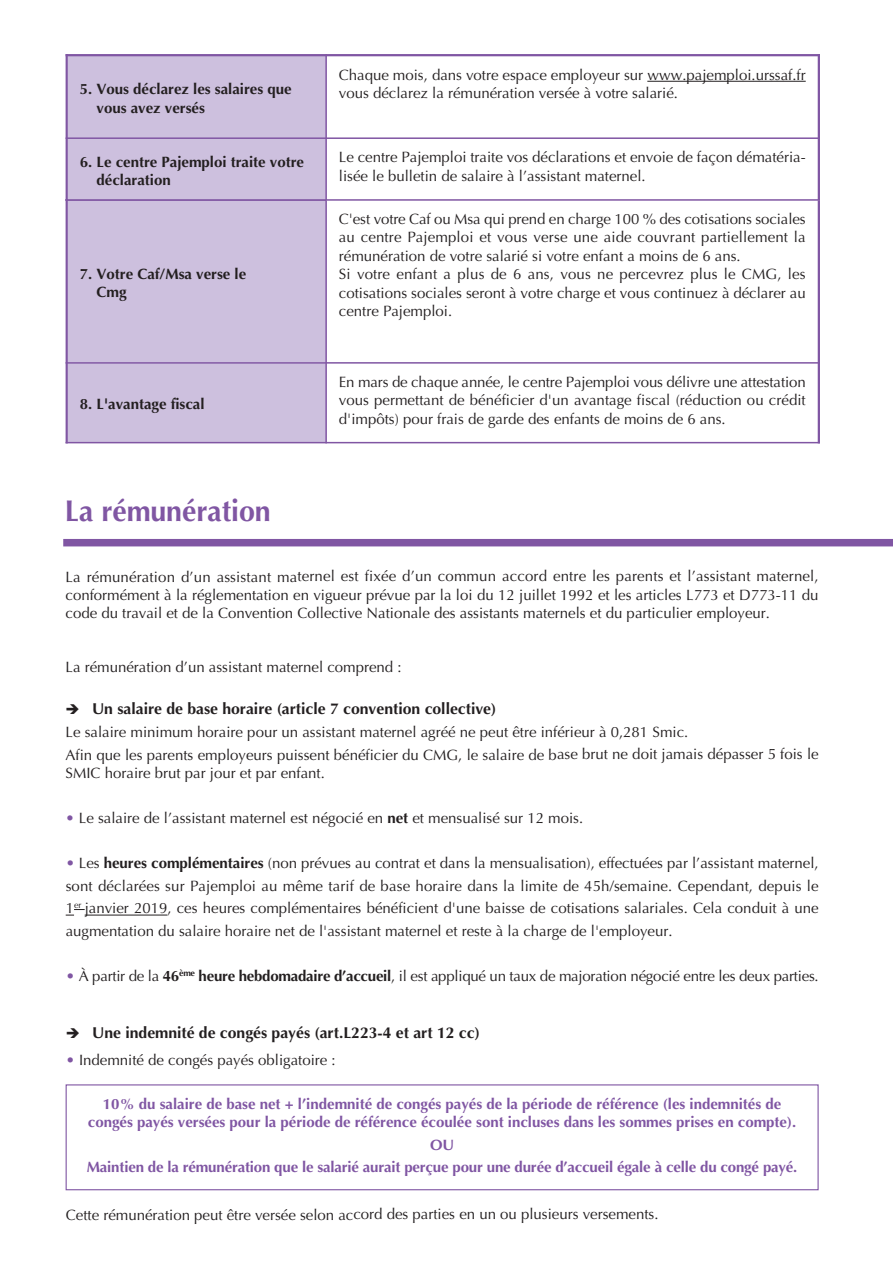
<style>
.page{position:relative;width:893px;height:1263px;background:#fff}
.page>*{position:absolute;margin:0;border:0;box-sizing:border-box;transform-origin:0 0}
.t1{font:700 30px "Optima";color:#8056a3;scale:.95 1}
.t2{font:700 15.75px "Optima";color:#231f20}
.t3{font:15px/18.5px "Optima";color:#231f20}
.t4{font:700 15px/18.5px "Optima";color:#8056a3;text-align:center}
.t5{font:700 15px/18.5px "Optima";color:#231f20}
.s1{color:#8056a3}
.s2{font-weight:700}
</style>
<div class="page">
<div style="left:63px;top:539px;width:830px;height:7px;background:#8056a3"></div>
<div style="left:68px;top:201px;width:257px;height:161px;background:#cdc0de"></div>
<div style="left:68px;top:364px;width:257px;height:78px;background:#cdc0de"></div>
<hr style="left:66px;top:199px;width:2px;height:244px;background:#8056a3">
<hr style="left:325px;top:199px;width:2px;height:244px;background:#8056a3">
<hr style="left:818px;top:199px;width:2px;height:244px;background:#8056a3">
<hr style="left:66px;top:362px;width:754px;height:2px;background:#8056a3">
<hr style="left:66px;top:442px;width:754px;height:1px;background:#8056a3">
<svg style="left:66px;top:909px;width:19px;height:7px"></svg>
<hr style="left:85px;top:915px;width:82px;height:1px;background:#231f20">
<div style="left:66px;top:1084px;width:753px;height:106px;border:1px solid #8056a3"></div>
<div style="left:68px;top:56px;width:257px;height:81px;background:#cdc0de"></div>
<hr style="left:647px;top:81px;width:159px;height:1px;background:#231f20">
<div style="left:68px;top:139px;width:257px;height:60px;background:#cdc0de"></div>
<hr style="left:66px;top:54px;width:2px;height:147px;background:#8056a3">
<hr style="left:325px;top:54px;width:2px;height:147px;background:#8056a3">
<hr style="left:818px;top:54px;width:2px;height:147px;background:#8056a3">
<hr style="left:66px;top:54px;width:754px;height:2px;background:#8056a3">
<hr style="left:66px;top:137px;width:754px;height:2px;background:#8056a3">
<hr style="left:66px;top:199px;width:754px;height:2px;background:#8056a3">
<p class="t5" style="left:97px;top:80px;width:197px;text-indent:-17px">5. Vous déclarez les salaires que vous avez versés</p>
<p class="t3" style="left:339px;top:65px;width:468px">Chaque mois, dans votre espace employeur sur www.pajemploi.urssaf.fr vous déclarez la rémunération versée à votre salarié.</p>
<p class="t5" style="left:97px;top:152px;width:209px;text-indent:-17px">6. Le centre Pajemploi traite votre déclaration</p>
<p class="t3" style="left:339px;top:148px;width:468px">Le centre Pajemploi traite vos déclarations et envoie de façon dématéria&shy;lisée le bulletin de salaire à l’assistant maternel.</p>
<p class="t5" style="left:97px;top:264px;width:151px;text-indent:-17px">7. Votre Caf/Msa verse le<br>Cmg</p>
<p class="t5" style="left:80px;top:395px;width:126px">8. L'avantage fiscal</p>
<h1 class="t1" style="left:65px;top:493px;width:218px">La rémunération</h1>
<p class="t3" style="left:339px;top:210px;width:468px">C'est votre Caf ou Msa qui prend en charge 100 % des cotisations sociales au centre Pajemploi et vous verse une aide couvrant partiellement la rémunération de votre salarié si votre enfant a moins de 6 ans.<br>Si votre enfant a plus de 6 ans, vous ne percevrez plus le CMG, les cotisations sociales seront à votre charge et vous continuez à déclarer au centre Pajemploi.</p>
<p class="t3" style="left:339px;top:372px;width:468px;text-align:justify">En mars de chaque année, le centre Pajemploi vous délivre une attestation vous permettant de bénéficier d'un avantage fiscal (réduction ou crédit d'impôts) pour frais de garde des enfants de moins de 6 ans.</p>
<p class="t3" style="left:66px;top:567px;width:755px;text-align:justify">La rémunération d’un assistant maternel est fixée d’un commun accord entre les parents et l’assistant maternel, conformément à la réglementation en vigueur prévue par la loi du 12 juillet 1992 et les articles L773 et D773-11 du code du travail et de la Convention Collective nationale des assistants maternels et du particulier employeur.</p>
<p class="t3" style="left:66px;top:658px;width:337px">La rémunération d’un assistant maternel comprend :</p>
<p class="t2" style="left:66px;top:699px;width:432px">➔ Un salaire de base horaire (article 7 convention collective)</p>
<p class="t3" style="left:66px;top:720px;width:755px;line-height:22.6px">Le salaire minimum horaire pour un assistant maternel agréé ne peut être inférieur à 0,281 Smic.<br>Afin que les parents employeurs puissent bénéficier du CMG, le salaire de base brut ne doit jamais dépasser 5 fois le</p>
<p class="t3" style="left:66px;top:764px;width:261px">SMIC horaire brut par jour et par enfant.</p>
<p class="t3" style="left:66px;top:809px;width:519px"><span class="s1">•</span> Le salaire de l’assistant maternel est négocié en <span class="s2">net</span> et mensualisé sur 12 mois.</p>
<p class="t3" style="left:66px;top:852px;width:755px;line-height:22.5px;text-align:justify"><span class="s1">•</span> Les <span class="s2">heures complémentaires</span> (non prévues au contrat et dans la mensualisation), effectuées par l’assistant maternel, sont déclarées sur Pajemploi au même tarif de base horaire dans la limite de 45h/semaine. Cependant, depuis le 1<sup>er</sup> janvier 2019, ces heures complémentaires bénéficient d'une baisse de cotisations salariales. Cela conduit à une augmentation du salaire horaire net de l'assistant maternel et reste à la charge de l'employeur.</p>
<p class="t3" style="left:66px;top:966px;width:755px"><span class="s1">•</span> à partir de la <span class="s2">46</span><sup>ème</sup> <span class="s2">heure hebdomadaire d’accueil</span>, il est appliqué un taux de majoration négocié entre les deux parties.</p>
<p class="t2" style="left:66px;top:1023px;width:416px">➔ Une indemnité de congés payés (art.L223-4 et art 12 cc)</p>
<p class="t3" style="left:66px;top:1050px;width:272px"><span class="s1">•</span> Indemnité de congés payés obligatoire :</p>
<p class="t4" style="left:88px;top:1094px;width:710px">10% du salaire de base net + l’indemnité de congés payés de la période de référence (les indemnités de congés payés versées pour la période de référence écoulée sont incluses dans les sommes prises en compte).</p>
<p class="t4" style="left:87px;top:1133px;width:712px;line-height:22.6px">OU<br>Maintien de la rémunération que le salarié aurait perçue pour une durée d’accueil égale à celle du congé payé.</p>
<p class="t3" style="left:66px;top:1205px;width:594px">Cette rémunération peut être versée selon accord des parties en un ou plusieurs versements.</p>
</div>
